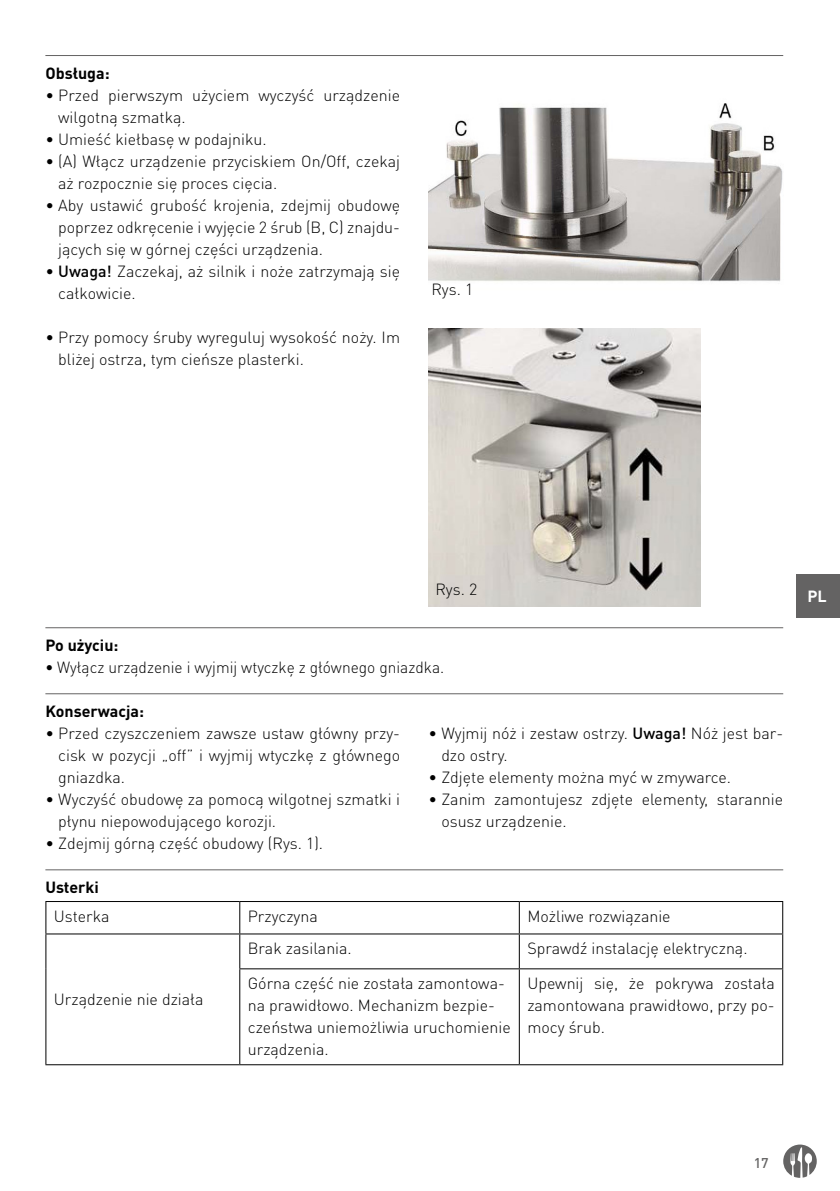
<style>
.page{position:relative;width:840px;height:1191px;background:#fff}
.page>*{position:absolute;margin:0;border:0;box-sizing:border-box;transform-origin:0 0}
.t1{font:300 16px/22px "DIN Pro";color:#000}
.t2{font:700 16px "DIN Pro";color:#000}
.t3{font:700 16px "DIN Pro";color:#fff}
.t4{font:500 14px "DIN Pro";color:#646363}
.s1{font-weight:500}
</style>
<div class="page">
<svg style="left:783px;top:1144px;width:33px;height:33px"></svg>
<div style="left:796px;top:574px;width:43px;height:43px;background:#646363"></div>
<hr style="left:45px;top:55px;width:737px;height:1px;background:#646363">
<img style="left:428px;top:103px;width:354px;height:179px">
<img style="left:428px;top:329px;width:272px;height:278px">
<hr style="left:45px;top:627px;width:737px;height:1px;background:#646363">
<hr style="left:45px;top:693px;width:737px;height:1px;background:#646363">
<hr style="left:45px;top:869px;width:737px;height:1px;background:#646363">
<hr style="left:45px;top:901px;width:195px;height:1px;background:#000">
<hr style="left:45px;top:902px;width:1px;height:31px;background:#000">
<hr style="left:240px;top:901px;width:279px;height:1px;background:#000">
<hr style="left:239px;top:902px;width:1px;height:31px;background:#000">
<hr style="left:519px;top:901px;width:263px;height:1px;background:#000">
<hr style="left:518px;top:902px;width:1px;height:31px;background:#000">
<hr style="left:781px;top:902px;width:1px;height:31px;background:#000">
<hr style="left:45px;top:933px;width:195px;height:1px;background:#000">
<hr style="left:45px;top:934px;width:1px;height:34px;background:#000">
<hr style="left:45px;top:968px;width:1px;height:96px;background:#000">
<hr style="left:45px;top:1064px;width:195px;height:1px;background:#000">
<hr style="left:240px;top:933px;width:279px;height:1px;background:#000">
<hr style="left:239px;top:934px;width:1px;height:34px;background:#000">
<hr style="left:519px;top:933px;width:263px;height:1px;background:#000">
<hr style="left:518px;top:934px;width:1px;height:34px;background:#000">
<hr style="left:781px;top:934px;width:1px;height:34px;background:#000">
<hr style="left:239px;top:968px;width:280px;height:1px;background:#000">
<hr style="left:239px;top:969px;width:1px;height:95px;background:#000">
<hr style="left:519px;top:968px;width:263px;height:1px;background:#000">
<hr style="left:518px;top:969px;width:1px;height:95px;background:#000">
<hr style="left:781px;top:969px;width:1px;height:95px;background:#000">
<hr style="left:240px;top:1064px;width:279px;height:1px;background:#000">
<hr style="left:519px;top:1064px;width:263px;height:1px;background:#000">
<p class="t2" style="left:45px;top:60px;width:66px">Obsługa:</p>
<p class="t1" style="left:58px;top:83px;width:343px;text-indent:-13px">• Przed pierwszym użyciem wyczyść urządzenie wilgotną szmatką.</p>
<p class="t1" style="left:45px;top:127px;width:222px">• Umieść kiełbasę w podajniku.</p>
<p class="t1" style="left:58px;top:149px;width:343px;text-indent:-13px">• (A) Włącz urządzenie przyciskiem On/Off, czekaj aż rozpocznie się proces cięcia.</p>
<p class="t1" style="left:58px;top:193px;width:343px;text-align:justify;text-indent:-13px">• Aby ustawić grubość krojenia, zdejmij obudowę poprzez odkręcenie i wyjęcie 2 śrub (B, C) znajdu&shy;jących się w górnej części urządzenia.</p>
<p class="t1" style="left:58px;top:259px;width:343px;text-indent:-13px">• <span class="s1">Uwaga!</span> Zaczekaj, aż silnik i noże zatrzymają się całkowicie.</p>
<p class="t1" style="left:58px;top:325px;width:343px;text-indent:-13px">• Przy pomocy śruby wyreguluj wysokość noży. Im bliżej ostrza, tym cieńsze plasterki.</p>
<p class="t1" style="left:431px;top:277px;width:43px">Rys. 1</p>
<p class="t1" style="left:435px;top:577px;width:43px">Rys. 2</p>
<p class="t2" style="left:45px;top:632px;width:75px">Po użyciu:</p>
<p class="t1" style="left:45px;top:655px;width:400px"><span class="s1">•</span> Wyłącz urządzenie i wyjmij wtyczkę z głównego gniazdka.</p>
<p class="t2" style="left:45px;top:698px;width:100px">Konserwacja:</p>
<p class="t1" style="left:58px;top:721px;width:343px;text-align:justify;text-indent:-13px">• Przed czyszczeniem zawsze ustaw główny przy&shy;cisk w pozycji „off” i wyjmij wtyczkę z głównego gniazdka.</p>
<p class="t1" style="left:58px;top:787px;width:343px;text-indent:-13px">• Wyczyść obudowę za pomocą wilgotnej szmatki i płynu niepowodującego korozji.</p>
<p class="t1" style="left:45px;top:831px;width:279px">• Zdejmij górną część obudowy (Rys. 1).</p>
<p class="t1" style="left:441px;top:721px;width:343px;text-indent:-13px">• Wyjmij nóż i zestaw ostrzy. <span class="s1">Uwaga!</span> Nóż jest bar&shy;dzo ostry.</p>
<p class="t1" style="left:428px;top:765px;width:304px">• Zdjęte elementy można myć w zmywarce.</p>
<p class="t1" style="left:441px;top:787px;width:343px;text-indent:-13px">• Zanim zamontujesz zdjęte elementy, starannie osusz urządzenie.</p>
<p class="t2" style="left:45px;top:874px;width:55px">Usterki</p>
<p class="t1" style="left:54px;top:904px;width:57px">Usterka</p>
<p class="t1" style="left:248px;top:904px;width:71px">Przyczyna</p>
<p class="t1" style="left:527px;top:904px;width:145px">Możliwe rozwiązanie</p>
<p class="t1" style="left:54px;top:988px;width:151px">Urządzenie nie działa</p>
<p class="t1" style="left:248px;top:936px;width:105px">Brak zasilania.</p>
<p class="t1" style="left:527px;top:936px;width:222px">Sprawdź instalację elektryczną.</p>
<p class="t1" style="left:248px;top:971px;width:264px">Górna część nie została zamontowa&shy;na prawidłowo. Mechanizm bezpie&shy;czeństwa uniemożliwia uruchomienie urządzenia.</p>
<p class="t1" style="left:527px;top:971px;width:249px;text-align:justify">Upewnij się, że pokrywa została zamontowana prawidłowo, przy po&shy;mocy śrub.</p>
<p class="t3" style="left:807px;top:583px;width:21px">PL</p>
<p class="t4" style="left:753px;top:1151px;width:16px">17</p>
</div>
